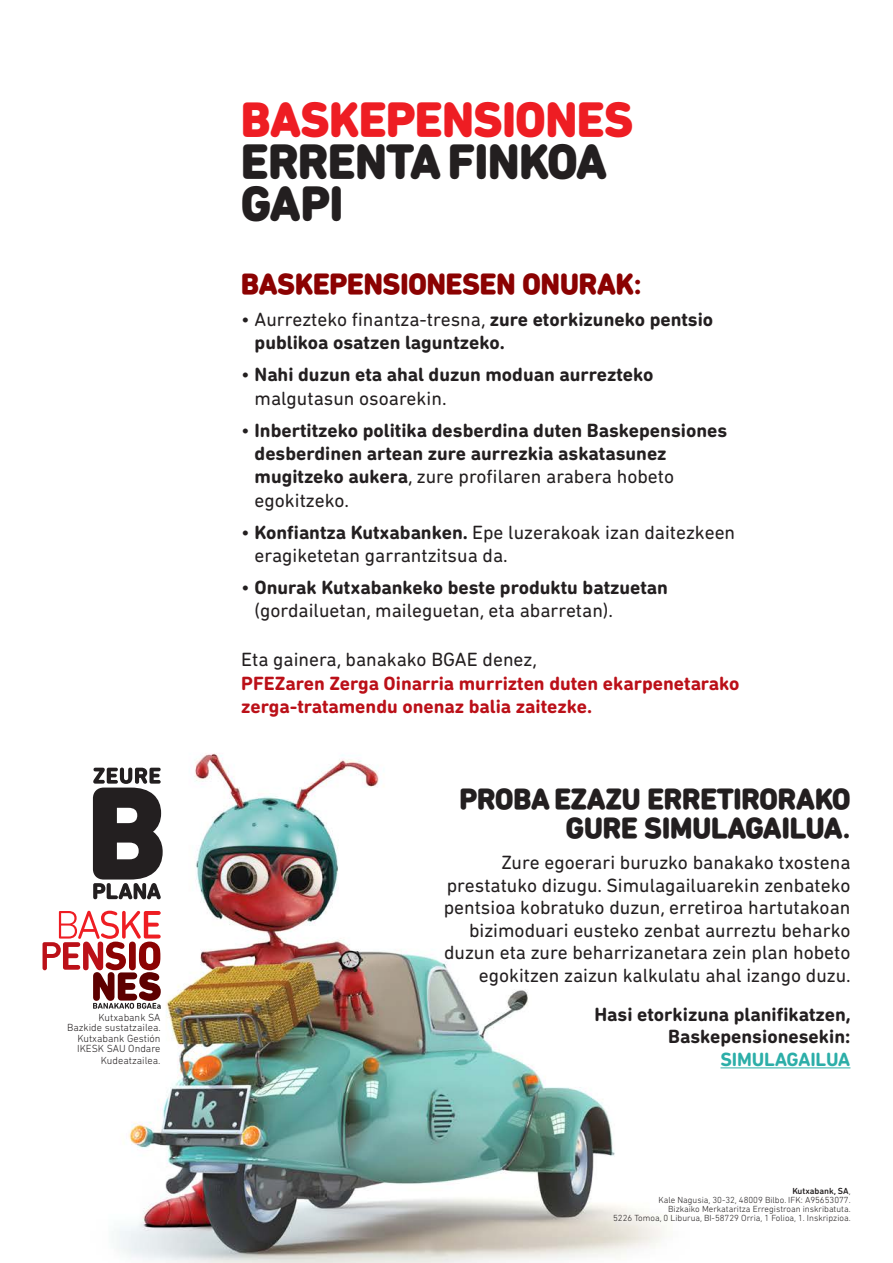
<style>
.page{position:relative;width:893px;height:1263px;background:#fff}
.page>*{position:absolute;margin:0;border:0;box-sizing:border-box;transform-origin:0 0}
.t1{font:900 48px/42px "K Bfont";color:#231f20}
.t2{font:900 48px "K Bfont";color:#ee1d23}
.t3{font:900 29.25px/29.2px "K Bfont";color:#231f20;text-align:right}
.t4{font:900 29.25px "K Bfont";color:#8b0202}
.t5{font:19.5px/22.5px "DIN Next Rounded LT Pro";color:#231f20}
.t6{font:700 19.5px/23.4px "DIN Next Rounded LT Pro";color:#231f20}
.t7{font:700 19.5px/23.4px "DIN Next Rounded LT Pro";color:#bb1018}
.t8{font:700 19.5px "DIN Next Rounded LT Pro";letter-spacing:-.01em;color:#2caea8}
.t9{font:300 10.5px/10.5px "DIN Next Rounded LT Pro";color:#231f20;text-align:right}
.t10{font:300 9px/9px "DIN Next Rounded LT Pro";color:#231f20;text-align:right}
.s1{font-weight:400}
.s2{font-weight:700}
.s3{font-weight:500}
</style>
<div class="page">
<img style="left:42px;top:753px;width:809px;height:510px">
<hr style="left:720px;top:1067px;width:130px;height:1px;background:#2caea8">
<svg style="left:43px;top:911px;width:118px;height:98px"></svg>
<svg style="left:93px;top:767px;width:70px;height:132px"></svg>
<p class="t9" style="left:67px;top:1012px;width:95px">Kutxabank SA<br>Bazkide sustatzailea.<br>Kutxabank Gestión<br>IKESK SAU Ondare</p>
<p class="t9" style="left:101px;top:1055px;width:61px">Kudeatzailea.</p>
<h1 class="t2" style="left:241px;top:91px;width:393px">BASKEPENSIONES</h1>
<h1 class="t1" style="left:241px;top:140px;width:367px">ERRENTA FINKOA<br>GAPI</h1>
<h2 class="t4" style="left:241px;top:267px;width:402px">BASKEPENSIONESEN ONURAK:</h2>
<p class="t6" style="left:255px;top:308px;width:460px;text-indent:-13px"><span class="s1">• Aurrezteko finantza-tresna,</span> zure etorkizuneko pentsio publikoa osatzen laguntzeko.</p>
<p class="t6" style="left:255px;top:363px;width:400px;text-indent:-13px"><span class="s1">•</span> Nahi duzun eta ahal duzun moduan aurrezteko <span class="s1">malgutasun osoarekin.</span></p>
<p class="t6" style="left:255px;top:418px;width:474px;text-indent:-13px"><span class="s1">•</span> Inbertitzeko politika desberdina duten Baskepensiones desberdinen artean zure aurrezkia askatasunez mugitzeko aukera<span class="s1">, zure profilaren arabera hobeto egokitzeko.</span></p>
<p class="t5" style="left:255px;top:520px;width:482px;line-height:23.4px;text-indent:-13px">• <span class="s2">Konfiantza Kutxabanken.</span> Epe luzerakoak izan daitezkeen eragiketetan garrantzitsua da.</p>
<p class="t5" style="left:255px;top:575px;width:415px;line-height:23.4px;text-indent:-13px">• <span class="s2">Onurak Kutxabankeko beste produktu batzuetan </span>(gordailuetan, maileguetan, eta abarretan).</p>
<p class="t5" style="left:241px;top:648px;width:297px">Eta gainera, banakako BGAE denez,</p>
<p class="t7" style="left:241px;top:671px;width:500px">PFEZaren Zerga Oinarria murrizten duten ekarpenetarako zerga-tratamendu onenaz balia zaitezke.</p>
<h2 class="t3" style="left:459px;top:784px;width:392px">PROBA EZAZU ERRETIRORAKO<br>GURE SIMULAGAILUA.</h2>
<p class="t5" style="left:444px;top:851px;width:409px;text-align:right">Zure egoerari buruzko banakako txostena prestatuko dizugu. Simulagailuarekin zenbateko pentsioa kobratuko duzun, erretiroa hartutakoan bizimoduari eusteko zenbat aurreztu beharko duzun eta zure beharrizanetara zein plan hobeto egokitzen zaizun kalkulatu ahal izango duzu.</p>
<p class="t6" style="left:594px;top:1003px;width:258px;line-height:22.5px;text-align:right">Hasi etorkizuna planifikatzen,<br>Baskepensionesekin:</p>
<p class="t8" style="left:720px;top:1048px;width:131px">SIMULAGAILUA</p>
<p class="t10" style="left:613px;top:1186px;width:239px"><span class="s3">Kutxabank, SA</span>,<br>Kale Nagusia, 30-32, 48009 Bilbo. IFK: A95653077.<br>Bizkaiko Merkataritza Erregistroan inskribatuta.<br>5226 Tomoa, 0 Liburua, BI-58729 Orria, 1 Folioa, 1. Inskripzioa.</p>
</div>
